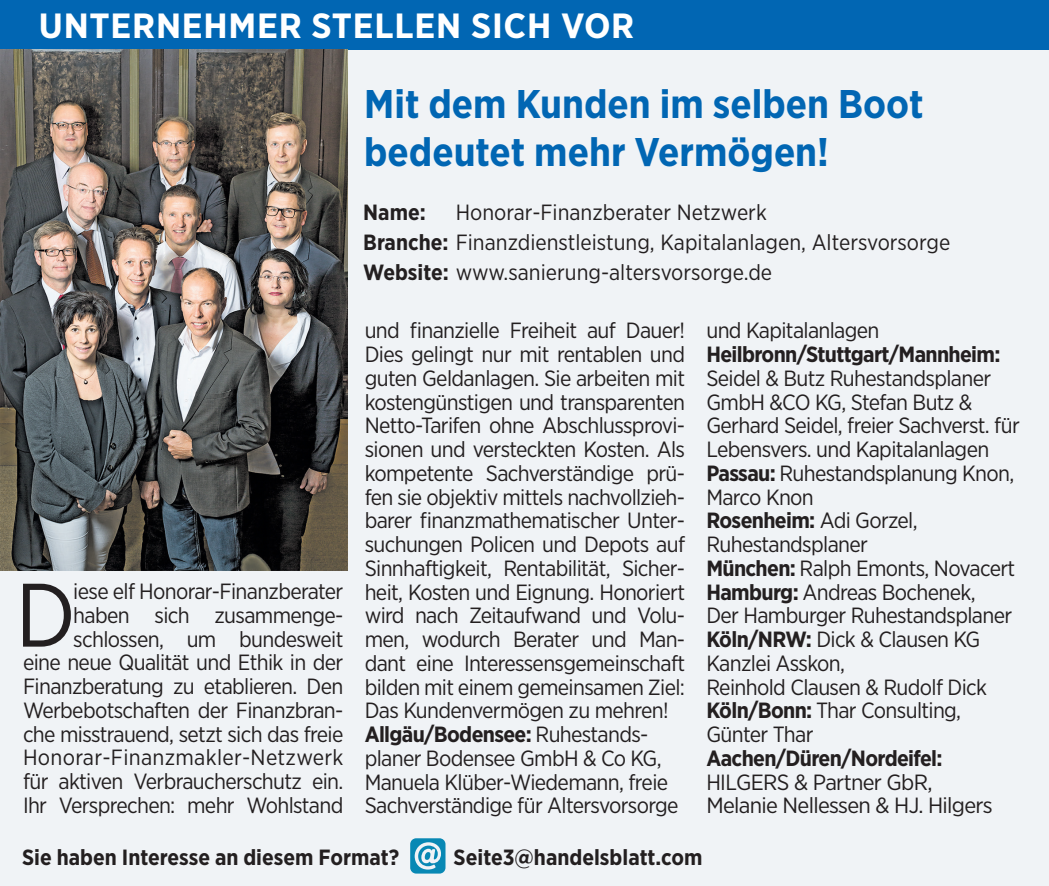
<style>
.page{position:relative;width:1049px;height:886px;background:#f0f3f6}
.page>*{position:absolute;margin:0;border:0;box-sizing:border-box;transform-origin:0 0}
.t1{font:89.75px "Gotham Narrow";color:#231f20}
.t2{font:700 40px "Gotham Narrow";color:#0166b3}
.t3{font:700 35px "Gotham Narrow";letter-spacing:.02em;color:#fff;scale:1.05 1}
.t4{font:22px/23.8px "Gotham Narrow";letter-spacing:-.03em;color:#231f20}
.t5{font:22px "Gotham Narrow";color:#231f20}
.t6{font:700 22px "Gotham Narrow";color:#231f20}
.s1{font-weight:700}
</style>
<div class="page">
<div style="left:0;top:0;width:1049px;height:50px;background:#0166b3"></div>
<svg style="left:410px;top:838px;width:35px;height:35px"></svg>
<img style="left:0;top:50px;width:347px;height:521px">
<p class="t3" style="left:39px;top:3px;width:568px">UNTERNEHMER STELLEN SICH VOR</p>
<p class="t2" style="left:364px;top:78px;width:561px">Mit dem Kunden im selben Boot</p>
<p class="t2" style="left:364px;top:126px;width:466px">bedeutet mehr Vermögen!</p>
<p class="t4" style="left:23px;top:579px;width:322px;text-align:right">iese elf Honorar-Finanzberater haben sich zusammenge&shy;schlossen, um bundesweit<br>eine neue Qualität und Ethik in der<br>Finanzberatung zu etablieren. Den<br>Werbebotschaften der Finanzbran&shy;che misstrauend, setzt sich das freie<br>Honorar-Finanzmakler-Netzwerk für aktiven Verbraucherschutz ein.<br>Ihr Versprechen: mehr Wohlstand</p>
<p class="t1" style="left:15px;top:559px;width:62px">D</p>
<p class="t6" style="left:363px;top:198px;width:64px">Name:</p>
<p class="t5" style="left:456px;top:198px;width:313px">Honorar-Finanzberater Netzwerk</p>
<p class="t5" style="left:363px;top:228px;width:588px"><span class="s1">Branche:</span> Finanzdienstleistung, Kapitalanlagen, Altersvorsorge</p>
<p class="t5" style="left:363px;top:258px;width:410px"><span class="s1">Website:</span> www.sanierung-altersvorsorge.de</p>
<p class="t4" style="left:365px;top:318px;width:322px;text-align:justify">und finanzielle Freiheit auf Dauer!<br>Dies gelingt nur mit rentablen und guten Geldanlagen. Sie arbeiten mit kostengünstigen und transparenten Netto-Tarifen ohne Abschlussprovi&shy;sionen und versteckten Kosten. Als kompetente Sachverständige prü&shy;fen sie objektiv mittels nachvollzieh&shy;barer finanzmathematischer Unter&shy;suchungen Policen und Depots auf Sinnhaftigkeit, Rentabilität, Sicher&shy;heit, Kosten und Eignung. Honoriert wird nach Zeitaufwand und Volu&shy;men, wodurch Berater und Man&shy;dant eine Interessensgemeinschaft bilden mit einem gemeinsamen Ziel:<br>Das Kundenvermögen zu mehren!</p>
<p class="t4" style="left:365px;top:722px;width:315px"><span class="s1">Allgäu/Bodensee:</span> Ruhestands&shy;planer Bodensee GmbH &amp; Co KG, Manuela Klüber-Wiedemann, freie Sachverständige für Altersvorsorge</p>
<p class="t4" style="left:706px;top:318px;width:175px">und Kapitalanlagen</p>
<p class="t4" style="left:706px;top:342px;width:315px"><span class="s1">Heilbronn/Stuttgart/Mannheim:<br></span>Seidel &amp; Butz Ruhestandsplaner<br>GmbH &amp;CO KG, Stefan Butz &amp;<br>Gerhard Seidel, freier Sachverst. für<br>Lebensvers. und Kapitalanlagen</p>
<p class="t4" style="left:706px;top:461px;width:309px"><span class="s1">Passau:</span> Ruhestandsplanung Knon,<br>Marco Knon</p>
<p class="t4" style="left:706px;top:508px;width:213px"><span class="s1">Rosenheim:</span> Adi Gorzel,<br>Ruhestandsplaner</p>
<p class="t4" style="left:706px;top:556px;width:310px"><span class="s1">München:</span> Ralph Emonts, Novacert</p>
<p class="t4" style="left:706px;top:579px;width:307px"><span class="s1">Hamburg:</span> Andreas Bochenek,<br>Der Hamburger Ruhestandsplaner</p>
<p class="t4" style="left:706px;top:627px;width:282px"><span class="s1">Köln/NRW:</span> Dick &amp; Clausen KG<br>Kanzlei Asskon,<br>Reinhold Clausen &amp; Rudolf Dick</p>
<p class="t4" style="left:706px;top:698px;width:256px"><span class="s1">Köln/Bonn:</span> Thar Consulting,<br>Günter Thar</p>
<p class="t4" style="left:706px;top:746px;width:288px"><span class="s1">Aachen/Düren/Nordeifel:<br></span>HILGERS &amp; Partner GbR,<br>Melanie Nellessen &amp; HJ. Hilgers</p>
<p class="t6" style="left:22px;top:843px;width:379px">Sie haben Interesse an diesem Format?</p>
<p class="t6" style="left:454px;top:843px;width:250px">Seite3@handelsblatt.com</p>
</div>
